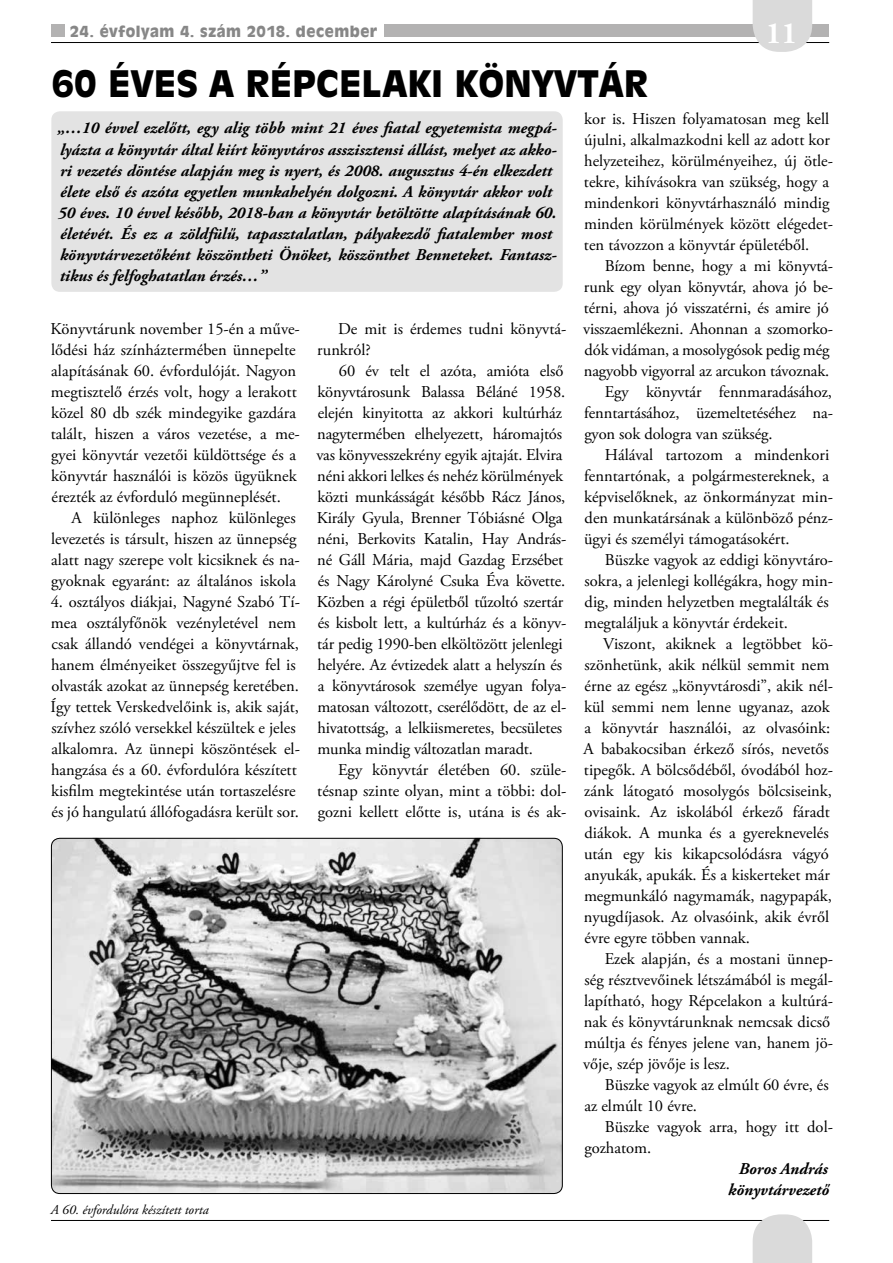
<style>
.page{position:relative;width:893px;height:1263px;background:#fff}
.page>*{position:absolute;margin:0;border:0;box-sizing:border-box;transform-origin:0 0}
.t1{font:36px "Incised 901 Bl HU Black";color:#000}
.t2{font:700 30.6px "Adobe Garamond CE";color:#fff}
.t3{font:16.5px/21px "Adobe Garamond CE";color:#000}
.t4{font:italic 700 16.5px/21.1px "Adobe Garamond CE";color:#000}
.t5{font:15px "Incised 901 Bl HU Black";letter-spacing:.035em;color:#878787}
.t6{font:italic 13.5px "Adobe Garamond CE";color:#000}
</style>
<div class="page">
<div style="left:51px;top:111px;width:512px;height:181px;background:#e3e3e3;border-radius:9px"></div>
<img style="left:51px;top:838px;width:512px;height:356px">
<div style="left:350px;top:24px;width:479px;height:13px;background:#b3b2b2"></div>
<div style="left:51px;top:24px;width:14px;height:13px;background:#b3b2b2"></div>
<hr style="left:51px;top:1220px;width:778px;height:1px;background:#000">
<svg style="left:753px;top:1214px;width:59px;height:49px;background:#dcdcdc"></svg>
<hr style="left:51px;top:42px;width:778px;height:1px;background:#000">
<svg style="left:753px;top:0;width:59px;height:52px;background:#dcdcdc"></svg>
<div style="left:65px;top:0;width:319px;height:37px;background:#fff"></div>
<p class="t5" style="left:70px;top:22px;width:309px">24. évfolyam 4. szám 2018. december</p>
<h2 class="t2" style="left:766px;top:15px;width:33px">11</h2>
<h1 class="t1" style="left:51px;top:62px;width:598px">60 ÉVES A RÉPCELAKI KÖNYVTÁR</h1>
<p class="t4" style="left:57px;top:118px;width:501px">„…10 évvel ezelőtt, egy alig több mint 21 éves fiatal egyetemista megpá&shy;lyázta a könyvtár által kiírt könyvtáros asszisztensi állást, melyet az akko&shy;ri vezetés döntése alapján meg is nyert, és 2008. augusztus 4-én elkezdett élete első és azóta egyetlen munkahelyén dolgozni. A könyvtár akkor volt 50 éves. 10 évvel később, 2018-ban a könyvtár betöltötte alapításának 60. életévét. És ez a zöldfülű, tapasztalatlan, pályakezdő fiatalember most könyvtárvezetőként köszöntheti Önöket, köszönthet Benneteket. Fantasz&shy;tikus és felfoghatatlan érzés…”</p>
<p class="t3" style="left:584px;top:109px;width:251px">kor is. Hiszen folyamatosan meg kell újulni, alkalmazkodni kell az adott kor helyzeteihez, körülményeihez, új ötle&shy;tekre, kihívásokra van szükség, hogy a mindenkori könyvtárhasználó mindig minden körülmények között elégedet&shy;ten távozzon a könyvtár épületéből.</p>
<p class="t3" style="left:605px;top:256px;width:230px">Bízom benne, hogy a mi könyvtá-</p>
<p class="t3" style="left:584px;top:277px;width:251px">runk egy olyan könyvtár, ahova jó be-</p>
<p class="t3" style="left:584px;top:298px;width:246px">térni, ahova jó visszatérni, és amire jó</p>
<p class="t3" style="left:583px;top:319px;width:251px">visszaemlékezni. Ahonnan a szomorko-</p>
<p class="t3" style="left:585px;top:340px;width:246px">dók vidáman, a mosolygósok pedig még</p>
<p class="t3" style="left:584px;top:361px;width:247px">nagyobb vigyorral az arcukon távoznak.</p>
<p class="t3" style="left:605px;top:382px;width:229px">Egy könyvtár fennmaradásához,</p>
<p class="t3" style="left:584px;top:403px;width:250px">fenntartásához, üzemeltetéséhez na-</p>
<p class="t3" style="left:584px;top:424px;width:190px">gyon sok dologra van szükség.</p>
<p class="t3" style="left:605px;top:445px;width:226px">Hálával tartozom a mindenkori</p>
<p class="t3" style="left:584px;top:466px;width:247px">fenntartónak, a polgármestereknek, a</p>
<p class="t3" style="left:584px;top:487px;width:250px">képviselőknek, az önkormányzat min-</p>
<p class="t3" style="left:585px;top:508px;width:250px">den munkatársának a különböző pénz-</p>
<p class="t3" style="left:584px;top:529px;width:207px">ügyi és személyi támogatásokért.</p>
<p class="t3" style="left:605px;top:550px;width:230px">Büszke vagyok az eddigi könyvtáro-</p>
<p class="t3" style="left:584px;top:571px;width:250px">sokra, a jelenlegi kollégákra, hogy min-</p>
<p class="t3" style="left:585px;top:592px;width:246px">dig, minden helyzetben megtalálták és</p>
<p class="t3" style="left:584px;top:613px;width:205px">megtaláljuk a könyvtár érdekeit.</p>
<p class="t3" style="left:603px;top:634px;width:231px">Viszont, akiknek a legtöbbet kö-</p>
<p class="t3" style="left:584px;top:655px;width:246px">szönhetünk, akik nélkül semmit nem</p>
<p class="t3" style="left:585px;top:676px;width:250px">érne az egész „könyvtárosdi”, akik nél-</p>
<p class="t3" style="left:584px;top:697px;width:247px">kül semmi nem lenne ugyanaz, azok</p>
<p class="t3" style="left:584px;top:718px;width:247px">a könyvtár használói, az olvasóink:</p>
<p class="t3" style="left:583px;top:739px;width:247px">A babakocsiban érkező sírós, nevetős</p>
<p class="t3" style="left:584px;top:760px;width:251px">tipegők. A bölcsődéből, óvodából hoz-</p>
<p class="t3" style="left:584px;top:781px;width:249px">zánk látogató mosolygós bölcsiseink,</p>
<p class="t3" style="left:585px;top:802px;width:247px">ovisaink. Az iskolából érkező fáradt</p>
<p class="t3" style="left:585px;top:823px;width:246px">diákok. A munka és a gyereknevelés</p>
<p class="t3" style="left:584px;top:844px;width:246px">után egy kis kikapcsolódásra vágyó</p>
<p class="t3" style="left:584px;top:865px;width:247px">anyukák, apukák. És a kiskerteket már</p>
<p class="t3" style="left:584px;top:886px;width:249px">megmunkáló nagymamák, nagypapák,</p>
<p class="t3" style="left:584px;top:907px;width:247px">nyugdíjasok. Az olvasóink, akik évről</p>
<p class="t3" style="left:585px;top:928px;width:167px">évre egyre többen vannak.</p>
<p class="t3" style="left:605px;top:949px;width:230px">Ezek alapján, és a mostani ünnep-</p>
<p class="t3" style="left:584px;top:970px;width:250px">ség résztvevőinek létszámából is megál-</p>
<p class="t3" style="left:584px;top:991px;width:250px">lapítható, hogy Répcelakon a kultúrá-</p>
<p class="t3" style="left:584px;top:1012px;width:248px">nak és könyvtárunknak nemcsak dicső</p>
<p class="t3" style="left:584px;top:1033px;width:250px">múltja és fényes jelene van, hanem jö-</p>
<p class="t3" style="left:583px;top:1054px;width:148px">vője, szép jövője is lesz.</p>
<p class="t3" style="left:605px;top:1075px;width:226px">Büszke vagyok az elmúlt 60 évre, és</p>
<p class="t3" style="left:584px;top:1096px;width:114px">az elmúlt 10 évre.</p>
<p class="t3" style="left:605px;top:1117px;width:230px">Büszke vagyok arra, hogy itt dol-</p>
<p class="t3" style="left:584px;top:1138px;width:68px">gozhatom.</p>
<p class="t4" style="left:728px;top:1159px;width:102px;text-align:center">Boros András könyvtárvezető</p>
<p class="t3" style="left:50px;top:319px;width:251px">Könyvtárunk november 15-én a műve&shy;lődési ház színháztermében ünnepelte alapításának 60. évfordulóját. Nagyon megtisztelő érzés volt, hogy a lerakott közel 80 db szék mindegyike gazdára talált, hiszen a város vezetése, a me&shy;gyei könyvtár vezetői küldöttsége és a könyvtár használói is közös ügyüknek érezték az évforduló megünneplését.</p>
<p class="t3" style="left:51px;top:508px;width:250px;text-indent:21px">A különleges naphoz különleges levezetés is társult, hiszen az ünnepség alatt nagy szerepe volt kicsiknek és na&shy;gyoknak egyaránt: az általános iskola</p>
<p class="t3" style="left:50px;top:592px;width:251px">4. osztályos diákjai, Nagyné Szabó Tí&shy;mea osztályfőnök vezényletével nem csak állandó vendégei a könyvtárnak, hanem élményeiket összegyűjtve fel is olvasták azokat az ünnepség keretében.<br>Így tettek Verskedvelőink is, akik saját, szívhez szóló versekkel készültek e jeles alkalomra. Az ünnepi köszöntések el&shy;hangzása és a 60. évfordulóra készített kisfilm megtekintése után tortaszelésre és jó hangulatú állófogadásra került sor.</p>
<p class="t3" style="left:317px;top:319px;width:251px;text-indent:21px">De mit is érdemes tudni könyvtá&shy;runkról?</p>
<p class="t3" style="left:316px;top:361px;width:251px;text-indent:23px">60 év telt el azóta, amióta első könyvtárosunk Balassa Béláné 1958. elején kinyitotta az akkori kultúrház nagytermében elhelyezett, háromajtós vas könyvesszekrény egyik ajtaját. Elvira néni akkori lelkes és nehéz körülmények közti munkásságát később Rácz János, Király Gyula, Brenner Tóbiásné Olga néni, Berkovits Katalin, Hay András&shy;né Gáll Mária, majd Gazdag Erzsébet és Nagy Károlyné Csuka Éva követte.<br>Közben a régi épületből tűzoltó szertár és kisbolt lett, a kultúrház és a könyv&shy;tár pedig 1990-ben elköltözött jelenlegi helyére. Az évtizedek alatt a helyszín és a könyvtárosok személye ugyan folya&shy;matosan változott, cserélődött, de az el&shy;hivatottság, a lelkiismeretes, becsületes munka mindig változatlan maradt.</p>
<p class="t3" style="left:317px;top:760px;width:251px;text-align:justify;text-indent:21px">Egy könyvtár életében 60. szüle&shy;tésnap szinte olyan, mint a többi: dol&shy;gozni kellett előtte is, utána is és ak-</p>
<p class="t6" style="left:51px;top:1202px;width:159px">A 60. évfordulóra készített torta</p>
</div>
